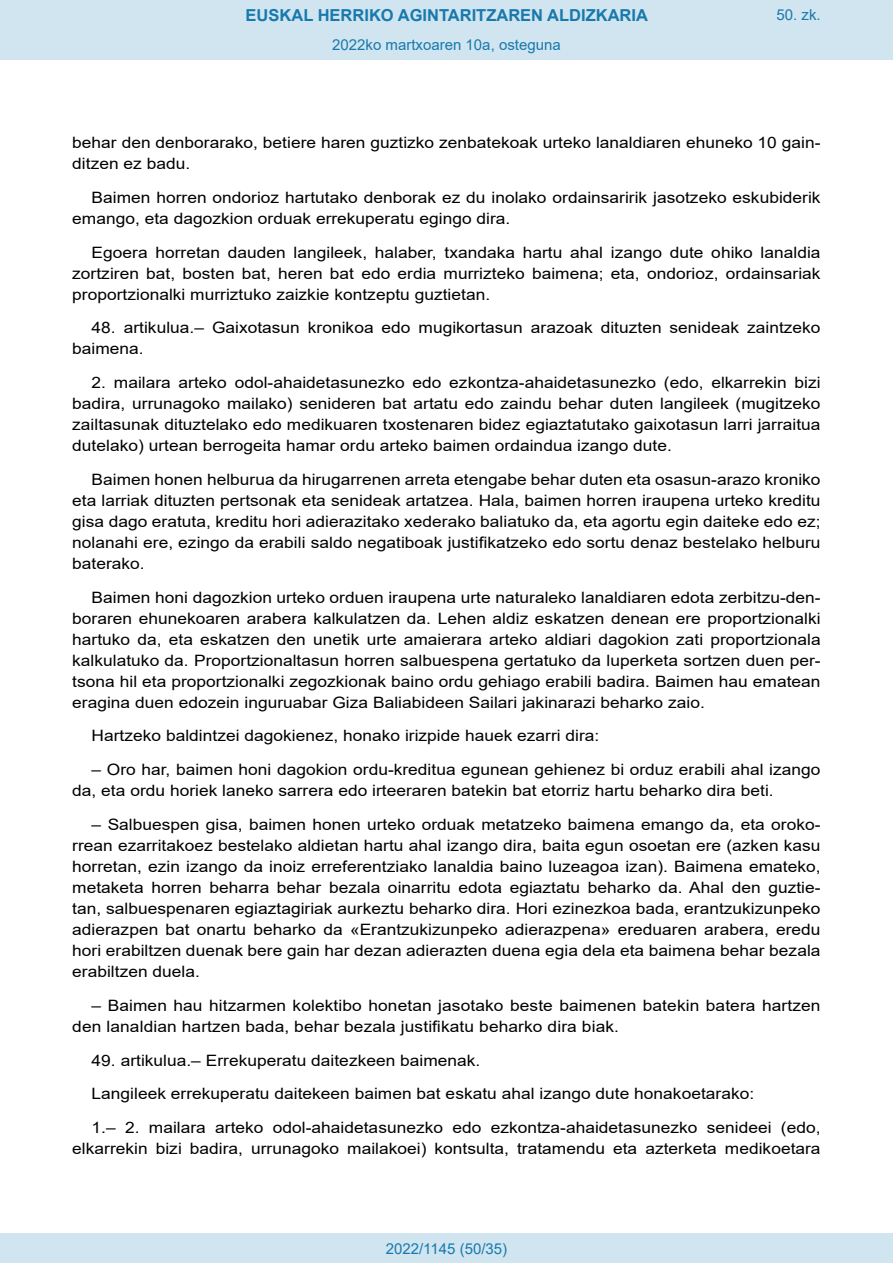
<style>
.page{position:relative;width:893px;height:1263px;background:#fff}
.page>*{position:absolute;margin:0;border:0;box-sizing:border-box;transform-origin:0 0}
.t1{font:700 16.5px "Arial";color:#1879ad}
.BOPVDetalle{font:15.6px/21px "Arial";color:#000;scale:1.11 1}
.Paginacion_Centro{font:15px "Arial";color:#1879ad}
</style>
<div class="page">
<div style="left:0;top:0;width:893px;height:60px;background:#d0e5f0"></div>
<div style="left:0;top:1233px;width:893px;height:30px;background:#d0e5f0"></div>
<p class="t1" style="left:246px;top:3px;width:404px">EUSKAL HERRIKO AGINTARITZAREN ALDIZKARIA</p>
<p class="Paginacion_Centro" style="left:332px;top:35px;width:230px">2022ko martxoaren 10a, osteguna</p>
<p class="Paginacion_Centro" style="left:776px;top:5px;width:46px">50. zk.</p>
<p class="BOPVDetalle" style="left:72px;top:132px;width:676px">behar den denborarako, betiere haren guztizko zenbatekoak urteko lanaldiaren ehuneko 10 gain&shy;ditzen ez badu.</p>
<p class="BOPVDetalle" style="left:72px;top:187px;width:676px;text-indent:19px">Baimen horren ondorioz hartutako denborak ez du inolako ordainsaririk jasotzeko eskubiderik emango, eta dagozkion orduak errekuperatu egingo dira.</p>
<p class="BOPVDetalle" style="left:72px;top:242px;width:676px;text-align:justify;text-indent:19px">Egoera horretan dauden langileek, halaber, txandaka hartu ahal izango dute ohiko lanaldia zortziren bat, bosten bat, heren bat edo erdia murrizteko baimena; eta, ondorioz, ordainsariak proportzionalki murriztuko zaizkie kontzeptu guztietan.</p>
<p class="BOPVDetalle" style="left:72px;top:317px;width:676px;text-indent:19px">48. artikulua.– Gaixotasun kronikoa edo mugikortasun arazoak dituzten senideak zaintzeko baimena.</p>
<p class="BOPVDetalle" style="left:72px;top:372px;width:676px;text-align:justify;text-indent:19px">2. mailara arteko odol-ahaidetasunezko edo ezkontza-ahaidetasunezko (edo, elkarrekin bizi badira, urrunagoko mailako) senideren bat artatu edo zaindu behar duten langileek (mugitzeko zailtasunak dituztelako edo medikuaren txostenaren bidez egiaztatutako gaixotasun larri jarraitua dutelako) urtean berrogeita hamar ordu arteko baimen ordaindua izango dute.</p>
<p class="BOPVDetalle" style="left:72px;top:469px;width:676px;text-align:justify;text-indent:19px">Baimen honen helburua da hirugarrenen arreta etengabe behar duten eta osasun-arazo kroniko eta larriak dituzten pertsonak eta senideak artatzea. Hala, baimen horren iraupena urteko kreditu gisa dago eratuta, kreditu hori adierazitako xederako baliatuko da, eta agortu egin daiteke edo ez; nolanahi ere, ezingo da erabili saldo negatiboak justifikatzeko edo sortu denaz bestelako helburu baterako.</p>
<p class="BOPVDetalle" style="left:72px;top:587px;width:676px;text-align:justify;text-indent:19px">Baimen honi dagozkion urteko orduen iraupena urte naturaleko lanaldiaren edota zerbitzu-den&shy;boraren ehunekoaren arabera kalkulatzen da. Lehen aldiz eskatzen denean ere proportzionalki hartuko da, eta eskatzen den unetik urte amaierara arteko aldiari dagokion zati proportzionala kalkulatuko da. Proportzionaltasun horren salbuespena gertatuko da luperketa sortzen duen per&shy;tsona hil eta proportzionalki zegozkionak baino ordu gehiago erabili badira. Baimen hau ematean eragina duen edozein inguruabar Giza Baliabideen Sailari jakinarazi beharko zaio.</p>
<p class="BOPVDetalle" style="left:92px;top:725px;width:459px">Hartzeko baldintzei dagokienez, honako irizpide hauek ezarri dira:</p>
<p class="BOPVDetalle" style="left:72px;top:759px;width:676px;text-indent:19px">– Oro har, baimen honi dagokion ordu-kreditua egunean gehienez bi orduz erabili ahal izango da, eta ordu horiek laneko sarrera edo irteeraren batekin bat etorriz hartu beharko dira beti.</p>
<p class="BOPVDetalle" style="left:72px;top:814px;width:676px;text-align:justify;text-indent:19px">– Salbuespen gisa, baimen honen urteko orduak metatzeko baimena emango da, eta oroko&shy;rrean ezarritakoez bestelako aldietan hartu ahal izango dira, baita egun osoetan ere (azken kasu horretan, ezin izango da inoiz erreferentziako lanaldia baino luzeagoa izan). Baimena emateko, metaketa horren beharra behar bezala oinarritu edota egiaztatu beharko da. Ahal den guztie&shy;tan, salbuespenaren egiaztagiriak aurkeztu beharko dira. Hori ezinezkoa bada, erantzukizunpeko adierazpen bat onartu beharko da «Erantzukizunpeko adierazpena» ereduaren arabera, eredu hori erabiltzen duenak bere gain har dezan adierazten duena egia dela eta baimena behar bezala erabiltzen duela.</p>
<p class="BOPVDetalle" style="left:72px;top:995px;width:676px;text-indent:19px">– Baimen hau hitzarmen kolektibo honetan jasotako beste baimenen batekin batera hartzen den lanaldian hartzen bada, behar bezala justifikatu beharko dira biak.</p>
<p class="BOPVDetalle" style="left:92px;top:1049px;width:352px">49. artikulua.– Errekuperatu daitezkeen baimenak.</p>
<p class="BOPVDetalle" style="left:92px;top:1083px;width:598px">Langileek errekuperatu daitekeen baimen bat eskatu ahal izango dute honakoetarako:</p>
<p class="BOPVDetalle" style="left:72px;top:1117px;width:676px;text-align:right">1.– 2. mailara arteko odol-ahaidetasunezko edo ezkontza-ahaidetasunezko senideei (edo, elkarrekin bizi badira, urrunagoko mailakoei) kontsulta, tratamendu eta azterketa medikoetara</p>
<p class="Paginacion_Centro" style="left:386px;top:1238px;width:123px">2022/1145 (50/35)</p>
</div>
